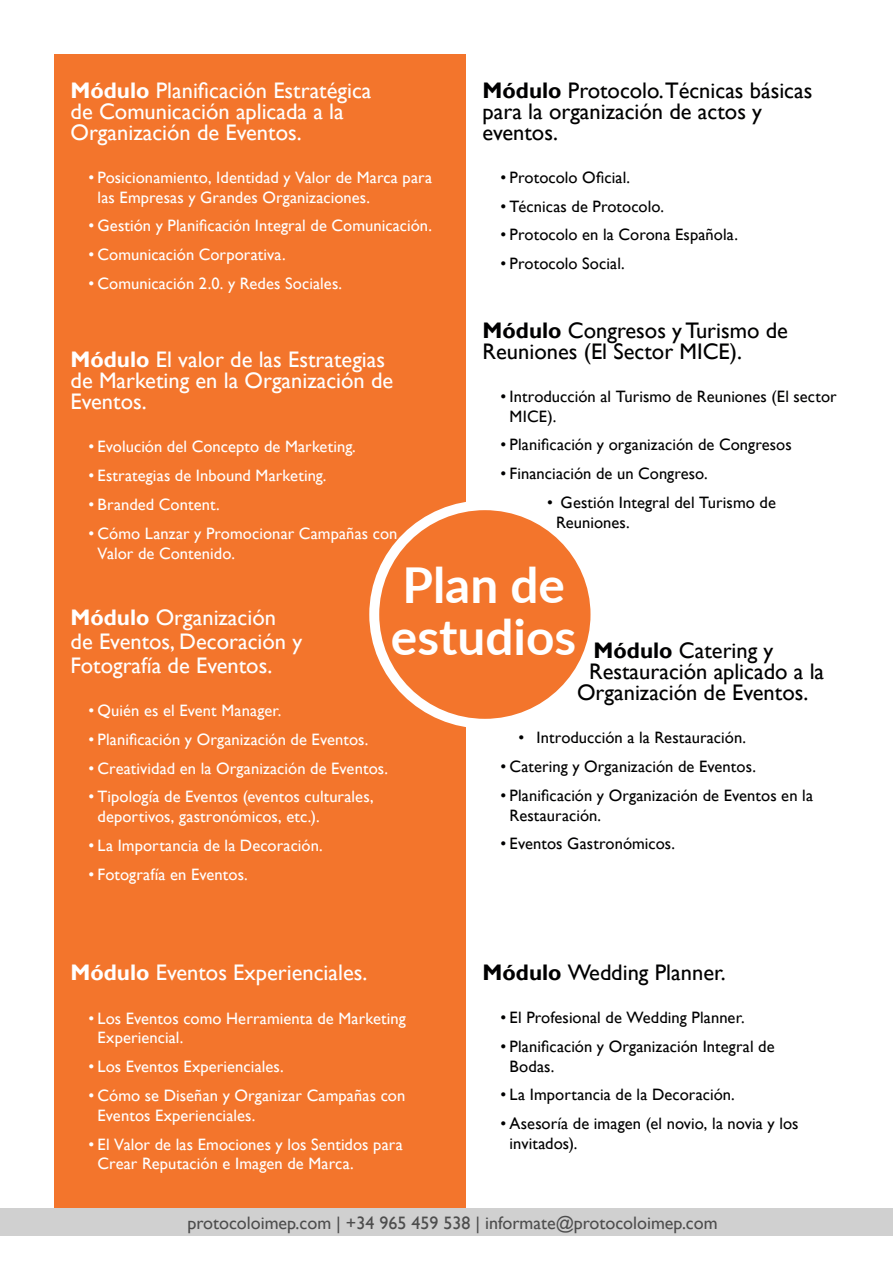
<style>
.page{position:relative;width:893px;height:1263px;background:#fff}
.page>*{position:absolute;margin:0;border:0;box-sizing:border-box;transform-origin:0 0}
.Title___1{font:700 49.5px "Lato";color:#fff}
.Title___1-2{font:22.5px/21px "Gill Sans";color:#fff}
.Title___1-3{font:22.5px/21px "Gill Sans";color:#000001}
.t1{font:18px "Gill Sans";color:#4d4d4d}
.t2{font:16.5px/19.8px "Gill Sans";letter-spacing:.005em;color:#fff}
.t3{font:16.5px/19.8px "Gill Sans";letter-spacing:.005em;color:#000001}
.s1{font-weight:700}
</style>
<div class="page">
<div style="left:54px;top:54px;width:411px;height:1155px;background:#f3752c"></div>
<div style="left:369px;top:500px;width:231px;height:229px;background:#fff;border-radius:50%"></div>
<div style="left:379px;top:510px;width:211px;height:209px;background:#f3752c;border-radius:50%"></div>
<div style="left:0;top:1208px;width:893px;height:28px;background:#d0d0d0"></div>
<p class="Title___1-2" style="left:71px;top:80px;width:303px"><span class="s1">Módulo</span> Planificación Estratégica de Comunicación aplicada a la<br>Organización de Eventos.</p>
<p class="t2" style="left:98px;top:168px;width:336px;text-indent:-9px">• Posicionamiento, Identidad y Valor de Marca para las Empresas y Grandes Organizaciones.</p>
<p class="t2" style="left:89px;top:216px;width:345px">• Gestión y Planificación Integral de Comunicación.</p>
<p class="t2" style="left:89px;top:245px;width:199px">• Comunicación Corporativa.</p>
<p class="t2" style="left:89px;top:274px;width:255px">• Comunicación 2.0. y Redes Sociales.</p>
<p class="Title___1-2" style="left:71px;top:350px;width:324px"><span class="s1">Módulo</span> El valor de las Estrategias de Marketing en la Organización de<br>Eventos.</p>
<p class="t2" style="left:89px;top:437px;width:269px">• Evolución del Concepto de Marketing.</p>
<p class="t2" style="left:89px;top:466px;width:239px">• Estrategias de Inbound Marketing.</p>
<p class="t2" style="left:89px;top:495px;width:133px">• Branded Content.</p>
<p class="t2" style="left:98px;top:524px;width:301px;text-indent:-9px">• Cómo Lanzar y Promocionar Campañas con<br>Valor de Contenido.</p>
<p class="Title___1-3" style="left:483px;top:80px;width:331px"><span class="s1">Módulo</span> Protocolo.Técnicas básicas para la organización de actos y eventos.</p>
<p class="t3" style="left:501px;top:168px;width:131px">• Protocolo Oficial.</p>
<p class="t3" style="left:501px;top:196px;width:165px">• Técnicas de Protocolo.</p>
<p class="t3" style="left:501px;top:225px;width:239px">• Protocolo en la Corona Española.</p>
<p class="t3" style="left:501px;top:254px;width:126px">• Protocolo Social.</p>
<p class="Title___1-3" style="left:483px;top:320px;width:307px"><span class="s1">Módulo</span> Congresos y Turismo de<br>Reuniones (El Sector MICE).</p>
<p class="t3" style="left:510px;top:387px;width:329px;text-indent:-9px">• Introducción al Turismo de Reuniones (El sector<br>MICE).</p>
<p class="t3" style="left:501px;top:435px;width:293px">• Planificación y organización de Congresos</p>
<p class="t3" style="left:501px;top:464px;width:209px">• Financiación de un Congreso.</p>
<p class="t3" style="left:556px;top:493px;width:221px;text-indent:-9px">• Gestión Integral del Turismo de<br>Reuniones.</p>
<p class="Title___1" style="left:402px;top:548px;width:164px">Plan de</p>
<p class="Title___1" style="left:391px;top:601px;width:187px">estudios</p>
<p class="Title___1-2" style="left:71px;top:606px;width:233px;line-height:24px"><span class="s1">Módulo</span> Organización de Eventos, Decoración y<br>Fotografía de Eventos.</p>
<p class="t2" style="left:89px;top:701px;width:194px">• Quién es el Event Manager.</p>
<p class="t2" style="left:89px;top:730px;width:281px">• Planificación y Organización de Eventos.</p>
<p class="t2" style="left:89px;top:758px;width:301px">• Creatividad en la Organización de Eventos.</p>
<p class="t2" style="left:98px;top:787px;width:278px;text-indent:-9px">• Tipología de Eventos (eventos culturales, deportivos, gastronómicos, etc.).</p>
<p class="t2" style="left:89px;top:836px;width:236px">• La Importancia de la Decoración.</p>
<p class="t2" style="left:89px;top:865px;width:161px">• Fotografía en Eventos.</p>
<p class="Title___1-3" style="left:594px;top:640px;width:181px"><span class="s1">Módulo</span> Catering y</p>
<p class="Title___1-3" style="left:589px;top:661px;width:237px">Restauración aplicado a la</p>
<p class="Title___1-3" style="left:577px;top:682px;width:233px">Organización de Eventos.</p>
<p class="t3" style="left:519px;top:728px;width:229px">• Introducción a la Restauración.</p>
<p class="t3" style="left:501px;top:757px;width:257px">• Catering y Organización de Eventos.</p>
<p class="t3" style="left:510px;top:786px;width:305px;text-indent:-9px">• Planificación y Organización de Eventos en la<br>Restauración.</p>
<p class="t3" style="left:501px;top:834px;width:176px">• Eventos Gastronómicos.</p>
<p class="Title___1-2" style="left:71px;top:962px;width:298px"><span class="s1">Módulo</span> Eventos Experienciales.</p>
<p class="t2" style="left:98px;top:1008px;width:310px;text-indent:-9px">• Los Eventos como Herramienta de Marketing<br>Experiencial.</p>
<p class="t2" style="left:89px;top:1057px;width:197px">• Los Eventos Experienciales.</p>
<p class="t2" style="left:98px;top:1086px;width:309px;text-indent:-9px">• Cómo se Diseñan y Organizar Campañas con<br>Eventos Experienciales.</p>
<p class="t2" style="left:98px;top:1134px;width:307px;text-indent:-9px">• El Valor de las Emociones y los Sentidos para<br>Crear Reputación e Imagen de Marca.</p>
<p class="Title___1-3" style="left:483px;top:962px;width:245px"><span class="s1">Módulo</span> Wedding Planner.</p>
<p class="t3" style="left:501px;top:1008px;width:245px">• El Profesional de Wedding Planner.</p>
<p class="t3" style="left:510px;top:1036px;width:267px;text-indent:-9px">• Planificación y Organización Integral de<br>Bodas.</p>
<p class="t3" style="left:501px;top:1085px;width:236px">• La Importancia de la Decoración.</p>
<p class="t3" style="left:510px;top:1114px;width:290px;text-indent:-9px">• Asesoría de imagen (el novio, la novia y los invitados).</p>
<p class="t1" style="left:187px;top:1212px;width:532px">protocoloimep.com | +34 965 459 538 | informate@protocoloimep.com</p>
</div>
